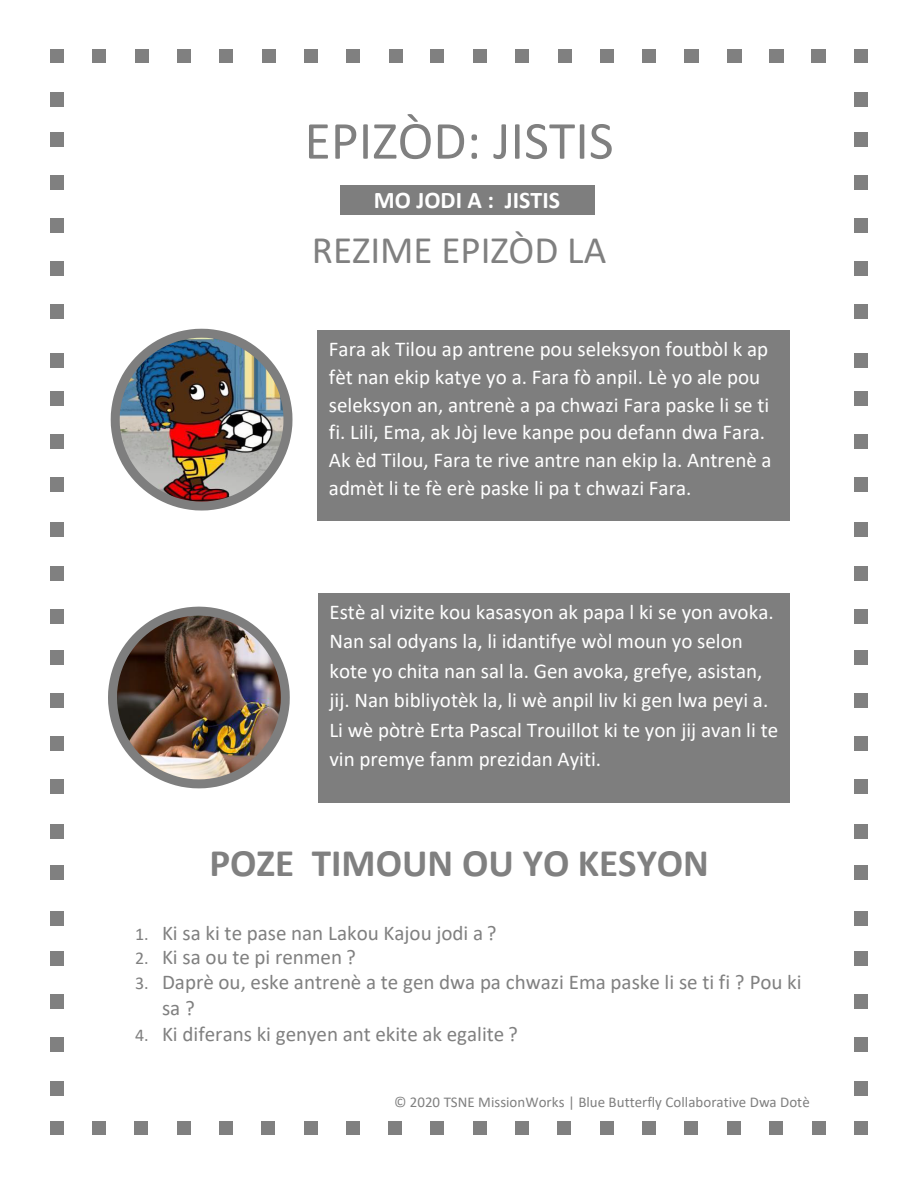
<style>
.page{position:relative;width:918px;height:1188px;background:#fff}
.page>*{position:absolute;margin:0;border:0;box-sizing:border-box;transform-origin:0 0}
.t1{font:54px "Calibri";color:#808080}
.t2{font:700 39px "Calibri";color:#808080}
.t3{font:39px "Calibri";color:#808080}
.t4{font:700 24px "Calibri";color:#fff}
.t5{font:21px/29.4px "Calibri";color:#fff}
.t6{font:21px/25.5px "Calibri";color:#808080}
.t7{font:15px "Calibri";color:#808080}
.s1{font-size:18px}
</style>
<div class="page">
<div style="left:50px;top:92px;width:14px;height:14px;background:#808080"></div>
<div style="left:854px;top:92px;width:14px;height:14px;background:#808080"></div>
<div style="left:50px;top:305px;width:14px;height:14px;background:#808080"></div>
<div style="left:854px;top:305px;width:14px;height:14px;background:#808080"></div>
<div style="left:50px;top:566px;width:14px;height:15px;background:#808080"></div>
<div style="left:854px;top:566px;width:14px;height:15px;background:#808080"></div>
<div style="left:50px;top:610px;width:14px;height:14px;background:#808080"></div>
<img style="left:108px;top:606px;width:182px;height:183px">
<div style="left:318px;top:593px;width:472px;height:209px;background:#7e7e7e"></div>
<div style="left:854px;top:610px;width:14px;height:14px;background:#808080"></div>
<div style="left:50px;top:825px;width:14px;height:14px;background:#808080"></div>
<div style="left:854px;top:825px;width:14px;height:14px;background:#808080"></div>
<div style="left:50px;top:911px;width:14px;height:14px;background:#808080"></div>
<div style="left:854px;top:911px;width:14px;height:14px;background:#808080"></div>
<div style="left:50px;top:1081px;width:14px;height:14px;background:#808080"></div>
<div style="left:854px;top:1081px;width:14px;height:14px;background:#808080"></div>
<div style="left:50px;top:1121px;width:14px;height:14px;background:#808080"></div>
<div style="left:92px;top:1121px;width:14px;height:14px;background:#808080"></div>
<div style="left:134px;top:1121px;width:14px;height:14px;background:#808080"></div>
<div style="left:177px;top:1121px;width:14px;height:14px;background:#808080"></div>
<div style="left:219px;top:1121px;width:14px;height:14px;background:#808080"></div>
<div style="left:261px;top:1121px;width:14px;height:14px;background:#808080"></div>
<div style="left:304px;top:1121px;width:14px;height:14px;background:#808080"></div>
<div style="left:346px;top:1121px;width:14px;height:14px;background:#808080"></div>
<div style="left:388px;top:1121px;width:14px;height:14px;background:#808080"></div>
<div style="left:430px;top:1121px;width:14px;height:14px;background:#808080"></div>
<div style="left:473px;top:1121px;width:14px;height:14px;background:#808080"></div>
<div style="left:515px;top:1121px;width:14px;height:14px;background:#808080"></div>
<div style="left:557px;top:1121px;width:14px;height:14px;background:#808080"></div>
<div style="left:600px;top:1121px;width:14px;height:14px;background:#808080"></div>
<div style="left:642px;top:1121px;width:14px;height:14px;background:#808080"></div>
<div style="left:684px;top:1121px;width:14px;height:14px;background:#808080"></div>
<div style="left:727px;top:1121px;width:14px;height:14px;background:#808080"></div>
<div style="left:769px;top:1121px;width:14px;height:14px;background:#808080"></div>
<div style="left:812px;top:1121px;width:14px;height:14px;background:#808080"></div>
<div style="left:854px;top:1121px;width:14px;height:14px;background:#808080"></div>
<div style="left:340px;top:185px;width:255px;height:29px;background:#7e7e7e"></div>
<div style="left:854px;top:523px;width:14px;height:14px;background:#808080"></div>
<div style="left:50px;top:523px;width:14px;height:14px;background:#808080"></div>
<div style="left:854px;top:353px;width:14px;height:14px;background:#808080"></div>
<div style="left:318px;top:331px;width:472px;height:190px;background:#7e7e7e"></div>
<img style="left:110px;top:328px;width:183px;height:183px">
<div style="left:50px;top:353px;width:14px;height:14px;background:#808080"></div>
<div style="left:854px;top:49px;width:14px;height:14px;background:#808080"></div>
<div style="left:812px;top:49px;width:14px;height:14px;background:#808080"></div>
<div style="left:769px;top:49px;width:14px;height:14px;background:#808080"></div>
<div style="left:727px;top:49px;width:14px;height:14px;background:#808080"></div>
<div style="left:685px;top:49px;width:14px;height:14px;background:#808080"></div>
<div style="left:642px;top:49px;width:14px;height:14px;background:#808080"></div>
<div style="left:600px;top:49px;width:14px;height:14px;background:#808080"></div>
<div style="left:558px;top:49px;width:14px;height:14px;background:#808080"></div>
<div style="left:515px;top:49px;width:14px;height:14px;background:#808080"></div>
<div style="left:473px;top:49px;width:14px;height:14px;background:#808080"></div>
<div style="left:430px;top:49px;width:14px;height:14px;background:#808080"></div>
<div style="left:389px;top:49px;width:14px;height:14px;background:#808080"></div>
<div style="left:346px;top:49px;width:14px;height:14px;background:#808080"></div>
<div style="left:304px;top:49px;width:13px;height:14px;background:#808080"></div>
<div style="left:262px;top:49px;width:14px;height:14px;background:#808080"></div>
<div style="left:219px;top:49px;width:14px;height:14px;background:#808080"></div>
<div style="left:177px;top:49px;width:14px;height:14px;background:#808080"></div>
<div style="left:135px;top:49px;width:14px;height:14px;background:#808080"></div>
<div style="left:92px;top:49px;width:14px;height:14px;background:#808080"></div>
<div style="left:50px;top:49px;width:14px;height:14px;background:#808080"></div>
<div style="left:854px;top:133px;width:14px;height:14px;background:#808080"></div>
<div style="left:854px;top:176px;width:14px;height:14px;background:#808080"></div>
<div style="left:854px;top:219px;width:14px;height:14px;background:#808080"></div>
<div style="left:854px;top:262px;width:14px;height:14px;background:#808080"></div>
<div style="left:854px;top:391px;width:14px;height:14px;background:#808080"></div>
<div style="left:854px;top:434px;width:14px;height:14px;background:#808080"></div>
<div style="left:854px;top:477px;width:14px;height:14px;background:#808080"></div>
<div style="left:854px;top:651px;width:14px;height:14px;background:#808080"></div>
<div style="left:854px;top:694px;width:14px;height:14px;background:#808080"></div>
<div style="left:854px;top:737px;width:14px;height:14px;background:#808080"></div>
<div style="left:854px;top:780px;width:14px;height:14px;background:#808080"></div>
<div style="left:854px;top:866px;width:14px;height:14px;background:#808080"></div>
<div style="left:854px;top:952px;width:14px;height:14px;background:#808080"></div>
<div style="left:854px;top:995px;width:14px;height:14px;background:#808080"></div>
<div style="left:854px;top:1038px;width:14px;height:14px;background:#808080"></div>
<div style="left:50px;top:133px;width:14px;height:14px;background:#808080"></div>
<div style="left:50px;top:176px;width:14px;height:14px;background:#808080"></div>
<div style="left:50px;top:219px;width:14px;height:14px;background:#808080"></div>
<div style="left:50px;top:262px;width:14px;height:14px;background:#808080"></div>
<div style="left:50px;top:391px;width:14px;height:14px;background:#808080"></div>
<div style="left:50px;top:434px;width:14px;height:14px;background:#808080"></div>
<div style="left:50px;top:477px;width:14px;height:14px;background:#808080"></div>
<div style="left:50px;top:651px;width:14px;height:14px;background:#808080"></div>
<div style="left:50px;top:694px;width:14px;height:14px;background:#808080"></div>
<div style="left:50px;top:737px;width:14px;height:14px;background:#808080"></div>
<div style="left:50px;top:780px;width:14px;height:14px;background:#808080"></div>
<div style="left:50px;top:866px;width:14px;height:14px;background:#808080"></div>
<div style="left:50px;top:952px;width:14px;height:14px;background:#808080"></div>
<div style="left:50px;top:995px;width:14px;height:14px;background:#808080"></div>
<div style="left:50px;top:1038px;width:14px;height:14px;background:#808080"></div>
<h1 class="t1" style="left:304px;top:103px;width:311px">EPIZÒD: JISTIS</h1>
<p class="t4" style="left:374px;top:183px;width:188px">MO JODI A : JISTIS</p>
<h2 class="t3" style="left:312px;top:223px;width:296px">REZIME EPIZÒD LA</h2>
<p class="t5" style="left:329px;top:335px;width:444px;line-height:27.6px">Fara ak Tilou ap antrene pou seleksyon foutbòl k ap fèt nan ekip katye yo a. Fara fò anpil. Lè yo ale pou seleksyon an, antrenè a pa chwazi Fara paske li se ti fi. Lili, Ema, ak Jòj leve kanpe pou defann dwa Fara.<br>Ak èd Tilou, Fara te rive antre nan ekip la. Antrenè a admèt li te fè erè paske li pa t chwazi Fara.</p>
<p class="t5" style="left:329px;top:597px;width:450px">Estè al vizite kou kasasyon ak papa l ki se yon avoka.<br>Nan sal odyans la, li idantifye wòl moun yo selon kote yo chita nan sal la. Gen avoka, grefye, asistan, jij. Nan bibliyotèk la, li wè anpil liv ki gen lwa peyi a.<br>Li wè pòtrè Erta Pascal Trouillot ki te yon jij avan li te vin premye fanm prezidan Ayiti.</p>
<h2 class="t2" style="left:209px;top:835px;width:501px">POZE TIMOUN OU YO KESYON</h2>
<p class="t6" style="left:135px;top:920px;width:363px"><span class="s1">1.</span> Ki sa ki te pase nan Lakou Kajou jodi a ?</p>
<p class="t6" style="left:135px;top:944px;width:222px"><span class="s1">2.</span> Ki sa ou te pi renmen ?</p>
<p class="t6" style="left:162px;top:969px;width:641px;text-indent:-27px"><span class="s1">3.</span> Daprè ou, eske antrenè a te gen dwa pa chwazi Ema paske li se ti fi ? Pou ki sa?</p>
<p class="t6" style="left:135px;top:1021px;width:384px"><span class="s1">4.</span> Ki diferans ki genyen ant ekite ak egalite ?</p>
<p class="t7" style="left:394px;top:1092px;width:417px">© 2020 TSNE MissionWorks | Blue Butterfly Collaborative Dwa Dotè</p>
</div>
